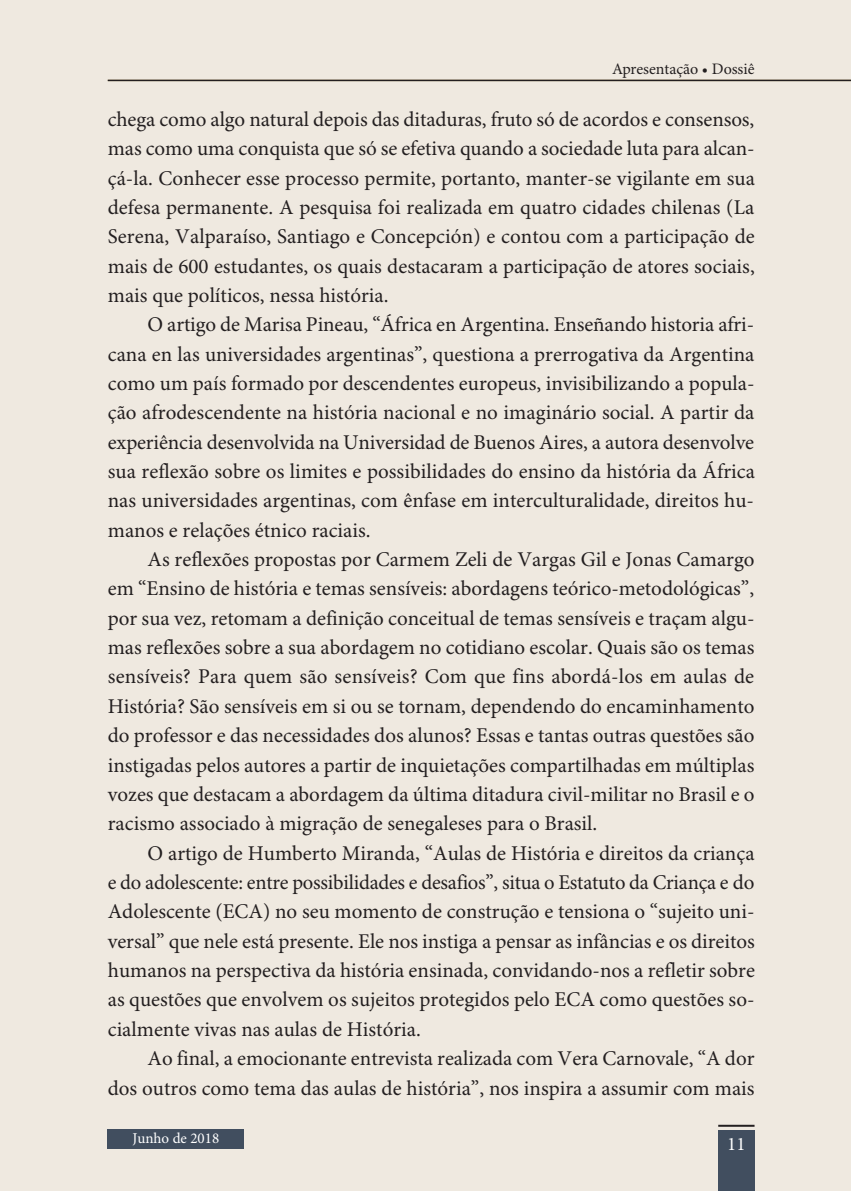
<style>
.page{position:relative;width:851px;height:1191px;background:#fff}
.page>*{position:absolute;margin:0;border:0;box-sizing:border-box;transform-origin:0 0}
.t1{font:21px/29.4px "Minion Pro";color:#231f20;text-align:justify}
.t2{font:19px "Minion Pro";color:#fff}
.t3{font:16px "Minion Pro";color:#231f20}
.t4{font:15px "Minion Pro";color:#fff}
</style>
<div class="page">
<div style="left:0;top:0;width:850px;height:1191px;background:#efe9e0"></div>
<div style="left:718px;top:1130px;width:36px;height:61px;background:#414e5f"></div>
<hr style="left:718px;top:1124px;width:36px;height:2px;background:#231f20">
<hr style="left:108px;top:80px;width:742px;height:1px;background:#231f20">
<div style="left:108px;top:1129px;width:136px;height:20px;background:#414e5f"></div>
<p class="t3" style="left:612px;top:59px;width:144px">Apresentação • Dossiê</p>
<p class="t1" style="left:108px;top:105px;width:648px">chega como algo natural depois das ditaduras, fruto só de acordos e consensos, mas como uma conquista que só se efetiva quando a sociedade luta para alcan&shy;çá-la. Conhecer esse processo permite, portanto, manter-se vigilante em sua defesa permanente. A pesquisa foi realizada em quatro cidades chilenas (La Serena, Valparaíso, Santiago e Concepción) e contou com a participação de mais de 600 estudantes, os quais destacaram a participação de atores sociais, mais que políticos, nessa história.</p>
<p class="t1" style="left:108px;top:311px;width:648px;text-indent:40px">O artigo de Marisa Pineau, “África en Argentina. Enseñando historia afri&shy;cana en las universidades argentinas”, questiona a prerrogativa da Argentina como um país formado por descendentes europeus, invisibilizando a popula&shy;ção afrodescendente na história nacional e no imaginário social. A partir da experiência desenvolvida na Universidad de Buenos Aires, a autora desenvolve sua reflexão sobre os limites e possibilidades do ensino da história da África nas universidades argentinas, com ênfase em interculturalidade, direitos hu&shy;manos e relações étnico raciais.</p>
<p class="t1" style="left:108px;top:545px;width:648px;text-indent:40px">As reflexões propostas por Carmem Zeli de Vargas Gil e Jonas Camargo em “Ensino de história e temas sensíveis: abordagens teórico-metodológicas”, por sua vez, retomam a definição conceitual de temas sensíveis e traçam algu&shy;mas reflexões sobre a sua abordagem no cotidiano escolar. Quais são os temas sensíveis? Para quem são sensíveis? Com que fins abordá-los em aulas de História? São sensíveis em si ou se tornam, dependendo do encaminhamento do professor e das necessidades dos alunos? Essas e tantas outras questões são instigadas pelos autores a partir de inquietações compartilhadas em múltiplas vozes que destacam a abordagem da última ditadura civil-militar no Brasil e o racismo associado à migração de senegaleses para o Brasil.</p>
<p class="t1" style="left:108px;top:839px;width:648px;text-indent:40px">O artigo de Humberto Miranda, “Aulas de História e direitos da criança e do adolescente: entre possibilidades e desafios”, situa o Estatuto da Criança e do Adolescente (ECA) no seu momento de construção e tensiona o “sujeito uni&shy;versal” que nele está presente. Ele nos instiga a pensar as infâncias e os direitos humanos na perspectiva da história ensinada, convidando-nos a refletir sobre as questões que envolvem os sujeitos protegidos pelo ECA como questões so&shy;cialmente vivas nas aulas de História.</p>
<p class="t1" style="left:108px;top:1044px;width:648px;text-align:right">Ao final, a emocionante entrevista realizada com Vera Carnovale, “A dor<br>dos outros como tema das aulas de história”, nos inspira a assumir com mais</p>
<p class="t2" style="left:727px;top:1132px;width:20px">11</p>
<p class="t4" style="left:132px;top:1129px;width:88px">Junho de 2018</p>
</div>
